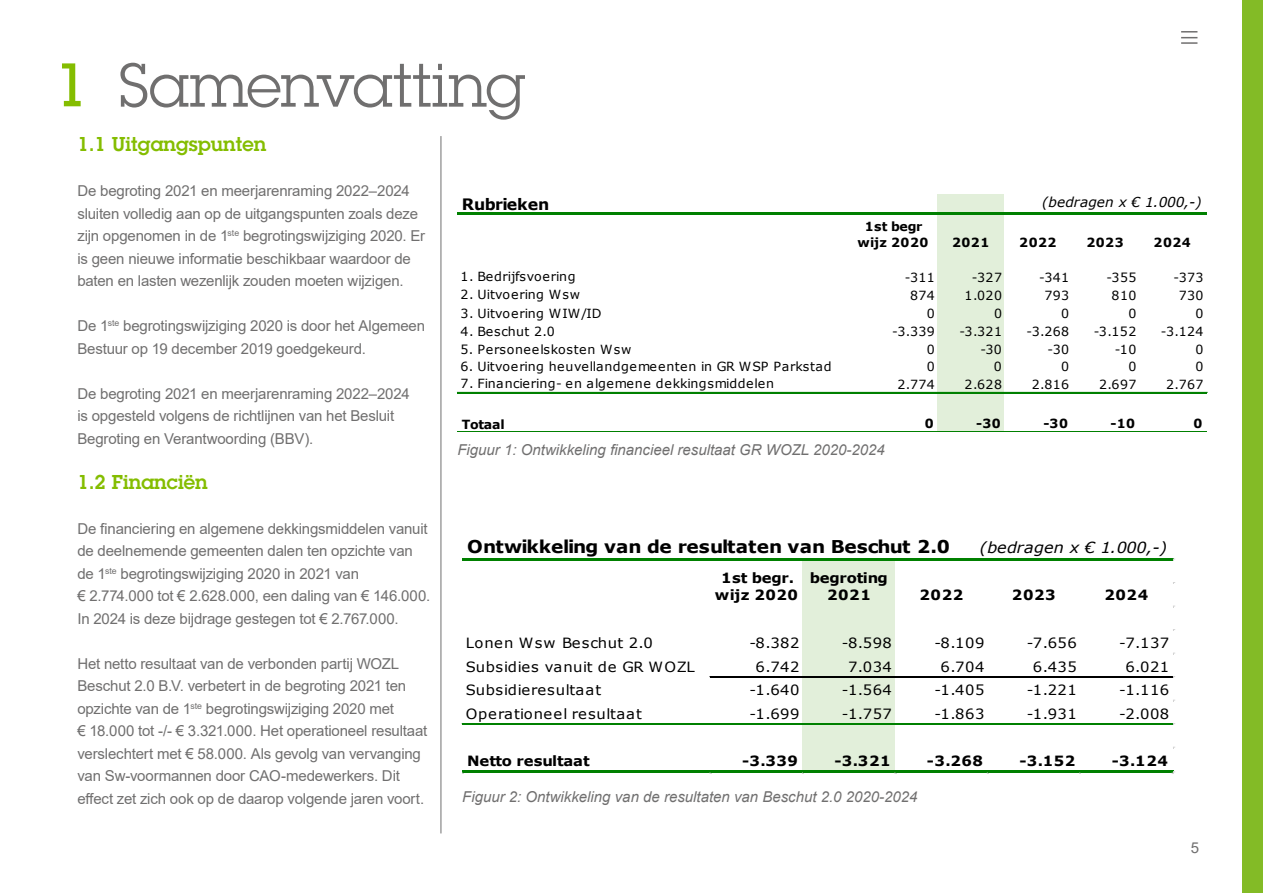
<style>
.page{position:relative;width:1263px;height:893px;background:#fff}
.page>*{position:absolute;margin:0;border:0;box-sizing:border-box;transform-origin:0 0}
.t1{font:60px "Lubalin Graph";color:#706f6f}
.t2{font:600 19.5px "Lubalin Graph";color:#84bd00}
.t3{font:700 17.7px "Verdana";letter-spacing:-.005em;color:#000;scale:1.05 1}
.t4{font:700 15.75px "Verdana";letter-spacing:-.015em;color:#000}
.t5{font:italic 15.3px "Verdana";letter-spacing:-.005em;color:#000;scale:1.05 1}
.t6{font:15px/22.5px "Arial";letter-spacing:-.01em;color:#706f6f}
.t7{font:italic 15px "Arial";color:#706f6f}
.t8{font:14.1px "Verdana";letter-spacing:.03em;color:#000;scale:1.05 1}
.t9{font:700 14.1px/17.7px "Verdana";letter-spacing:.02em;color:#000;text-align:center;scale:1.05 1}
.t10{font:700 14.1px/17.7px "Verdana";letter-spacing:-.01em;color:#000;text-align:center;scale:1.05 1}
.t11{font:italic 13.65px "Verdana";letter-spacing:-.005em;color:#000}
.t12{font:12.6px "Verdana";letter-spacing:.03em;color:#000}
.t13{font:700 12.6px "Verdana";letter-spacing:.04em;color:#000}
.t14{font:12.6px "Verdana";letter-spacing:.06em;color:#000}
.t15{font:12.6px "Verdana";letter-spacing:.005em;color:#000}
.t16{font:12.6px "Verdana";letter-spacing:-.01em;color:#000}
.t17{font:700 12.6px/15.8px "Verdana";letter-spacing:.015em;color:#000;text-align:center}
.s1{font-weight:500;color:#84bd00}
</style>
<div class="page">
<div style="left:1243px;top:0;width:20px;height:893px;background:#83bb26"></div>
<svg style="left:1181px;top:31px;width:16px;height:13px"></svg>
<div style="left:802px;top:559px;width:94px;height:48px;background:#e2efda"></div>
<div style="left:895px;top:559px;width:278px;height:48px;background:#fff"></div>
<div style="left:802px;top:606px;width:94px;height:119px;background:#e2efda"></div>
<div style="left:895px;top:606px;width:278px;height:119px;background:#fff"></div>
<div style="left:802px;top:724px;width:94px;height:24px;background:#e2efda"></div>
<div style="left:895px;top:724px;width:278px;height:24px;background:#fff"></div>
<div style="left:802px;top:747px;width:94px;height:26px;background:#e2efda"></div>
<div style="left:895px;top:747px;width:278px;height:26px;background:#fff"></div>
<hr style="left:462px;top:558px;width:711px;height:2px;background:#008000">
<hr style="left:710px;top:676px;width:463px;height:1px;background:#000">
<hr style="left:710px;top:677px;width:463px;height:1px;background:#000">
<hr style="left:462px;top:723px;width:711px;height:1px;background:#008000">
<hr style="left:462px;top:724px;width:711px;height:1px;background:#008000">
<hr style="left:462px;top:771px;width:711px;height:2px;background:#008000">
<hr style="left:441px;top:136px;width:1px;height:697px;background:#706f6f">
<div style="left:937px;top:194px;width:68px;height:238px;background:#e2efda"></div>
<div style="left:1004px;top:194px;width:203px;height:238px;background:#fff"></div>
<hr style="left:457px;top:213px;width:750px;height:2px;background:#008000">
<hr style="left:457px;top:392px;width:750px;height:1px;background:#008000">
<hr style="left:457px;top:431px;width:750px;height:1px;background:#008000">
<h1 class="t1" style="left:54px;top:48px;width:473px"><span class="s1">1</span> Samenvatting</h1>
<h2 class="t2" style="left:77px;top:131px;width:190px">1.1 Uitgangspunten</h2>
<p class="t6" style="left:77px;top:180px;width:349px">De begroting 2021 en meerjarenraming 2022–2024 sluiten volledig aan op de uitgangspunten zoals deze zijn opgenomen in de 1<sup>ste</sup> begrotingswijziging 2020. Er is geen nieuwe informatie beschikbaar waardoor de baten en lasten wezenlijk zouden moeten wijzigen.</p>
<p class="t6" style="left:77px;top:315px;width:349px">De 1<sup>ste</sup> begrotingswijziging 2020 is door het Algemeen<br>Bestuur op 19 december 2019 goedgekeurd.</p>
<p class="t6" style="left:77px;top:382px;width:334px">De begroting 2021 en meerjarenraming 2022–2024 is opgesteld volgens de richtlijnen van het Besluit<br>Begroting en Verantwoording (BBV).</p>
<h2 class="t2" style="left:77px;top:469px;width:132px">1.2 Financiën</h2>
<p class="t6" style="left:77px;top:517px;width:354px">De financiering en algemene dekkingsmiddelen vanuit de deelnemende gemeenten dalen ten opzichte van de 1<sup>ste</sup> begrotingswijziging 2020 in 2021 van<br>€ 2.774.000 tot € 2.628.000, een daling van € 146.000.<br>In 2024 is deze bijdrage gestegen tot € 2.767.000.</p>
<p class="t6" style="left:77px;top:652px;width:351px">Het netto resultaat van de verbonden partij WOZL Beschut 2.0 B.V. verbetert in de begroting 2021 ten opzichte van de 1<sup>ste</sup> begrotingswijziging 2020 met<br>€ 18.000 tot -/- € 3.321.000. Het operationeel resultaat verslechtert met € 58.000. Als gevolg van vervanging van Sw-voormannen door CAO-medewerkers. Dit effect zet zich ook op de daarop volgende jaren voort.</p>
<p class="t4" style="left:462px;top:193px;width:89px">Rubrieken</p>
<p class="t11" style="left:1042px;top:192px;width:161px">(bedragen x € 1.000,-)</p>
<p class="t17" style="left:857px;top:218px;width:72px">1st begr wijz 2020</p>
<p class="t13" style="left:952px;top:233px;width:39px">2021</p>
<p class="t13" style="left:1019px;top:233px;width:39px">2022</p>
<p class="t13" style="left:1086px;top:233px;width:39px">2023</p>
<p class="t13" style="left:1153px;top:233px;width:39px">2024</p>
<p class="t16" style="left:461px;top:268px;width:116px">1. Bedrijfsvoering</p>
<p class="t12" style="left:905px;top:269px;width:32px">-311</p>
<p class="t12" style="left:972px;top:269px;width:32px">-327</p>
<p class="t12" style="left:1039px;top:269px;width:32px">-341</p>
<p class="t12" style="left:1106px;top:269px;width:32px">-355</p>
<p class="t12" style="left:1173px;top:269px;width:32px">-373</p>
<p class="t12" style="left:461px;top:286px;width:121px">2. Uitvoering Wsw</p>
<p class="t12" style="left:910px;top:287px;width:26px">874</p>
<p class="t12" style="left:964px;top:287px;width:39px">1.020</p>
<p class="t12" style="left:1044px;top:287px;width:26px">793</p>
<p class="t12" style="left:1111px;top:287px;width:26px">810</p>
<p class="t12" style="left:1179px;top:287px;width:26px">730</p>
<p class="t15" style="left:461px;top:305px;width:142px">3. Uitvoering WIW/ID</p>
<p class="t12" style="left:927px;top:305px;width:10px">0</p>
<p class="t12" style="left:994px;top:305px;width:10px">0</p>
<p class="t12" style="left:1061px;top:305px;width:10px">0</p>
<p class="t12" style="left:1128px;top:305px;width:10px">0</p>
<p class="t12" style="left:1195px;top:305px;width:10px">0</p>
<p class="t12" style="left:461px;top:322px;width:96px">4. Beschut 2.0</p>
<p class="t12" style="left:892px;top:322px;width:44px">-3.339</p>
<p class="t12" style="left:959px;top:322px;width:44px">-3.321</p>
<p class="t12" style="left:1026px;top:322px;width:44px">-3.268</p>
<p class="t12" style="left:1094px;top:322px;width:44px">-3.152</p>
<p class="t12" style="left:1161px;top:322px;width:44px">-3.124</p>
<p class="t14" style="left:461px;top:340px;width:172px">5. Personeelskosten Wsw</p>
<p class="t12" style="left:927px;top:340px;width:10px">0</p>
<p class="t12" style="left:980px;top:340px;width:23px">-30</p>
<p class="t12" style="left:1047px;top:340px;width:23px">-30</p>
<p class="t12" style="left:1115px;top:340px;width:23px">-10</p>
<p class="t12" style="left:1195px;top:340px;width:10px">0</p>
<p class="t12" style="left:461px;top:358px;width:373px">6. Uitvoering heuvellandgemeenten in GR WSP Parkstad</p>
<p class="t12" style="left:927px;top:358px;width:10px">0</p>
<p class="t12" style="left:994px;top:358px;width:10px">0</p>
<p class="t12" style="left:1061px;top:358px;width:10px">0</p>
<p class="t12" style="left:1128px;top:358px;width:10px">0</p>
<p class="t12" style="left:1195px;top:358px;width:10px">0</p>
<p class="t12" style="left:461px;top:375px;width:315px">7. Financiering- en algemene dekkingsmiddelen</p>
<p class="t12" style="left:897px;top:376px;width:39px">2.774</p>
<p class="t12" style="left:964px;top:376px;width:39px">2.628</p>
<p class="t12" style="left:1032px;top:376px;width:39px">2.816</p>
<p class="t12" style="left:1099px;top:376px;width:39px">2.697</p>
<p class="t12" style="left:1166px;top:376px;width:39px">2.767</p>
<p class="t13" style="left:462px;top:416px;width:45px">Totaal</p>
<p class="t13" style="left:925px;top:415px;width:10px">0</p>
<p class="t13" style="left:976px;top:415px;width:26px">-30</p>
<p class="t13" style="left:1043px;top:415px;width:26px">-30</p>
<p class="t13" style="left:1110px;top:415px;width:26px">-10</p>
<p class="t13" style="left:1193px;top:415px;width:10px">0</p>
<p class="t7" style="left:457px;top:440px;width:429px">Figuur 1: Ontwikkeling financieel resultaat GR WOZL 2020-2024</p>
<p class="t3" style="left:467px;top:534px;width:461px">Ontwikkeling van de resultaten van Beschut 2.0</p>
<p class="t5" style="left:980px;top:537px;width:180px">(bedragen x € 1.000,-)</p>
<p class="t9" style="left:715px;top:568px;width:81px">1st begr. wijz 2020</p>
<p class="t10" style="left:810px;top:568px;width:76px">begroting<br>2021</p>
<p class="t9" style="left:919px;top:586px;width:43px">2022</p>
<p class="t9" style="left:1012px;top:586px;width:43px">2023</p>
<p class="t9" style="left:1104px;top:586px;width:43px">2024</p>
<p class="t8" style="left:466px;top:634px;width:179px">Lonen Wsw Beschut 2.0</p>
<p class="t8" style="left:749px;top:634px;width:49px">-8.382</p>
<p class="t8" style="left:842px;top:634px;width:49px">-8.598</p>
<p class="t8" style="left:934px;top:634px;width:49px">-8.109</p>
<p class="t8" style="left:1027px;top:634px;width:49px">-7.656</p>
<p class="t8" style="left:1119px;top:634px;width:49px">-7.137</p>
<p class="t8" style="left:466px;top:657px;width:219px">Subsidies vanuit de GR WOZL</p>
<p class="t8" style="left:756px;top:657px;width:43px">6.742</p>
<p class="t8" style="left:848px;top:657px;width:43px">7.034</p>
<p class="t8" style="left:940px;top:657px;width:43px">6.704</p>
<p class="t8" style="left:1033px;top:657px;width:43px">6.435</p>
<p class="t8" style="left:1125px;top:657px;width:43px">6.021</p>
<p class="t8" style="left:466px;top:681px;width:130px">Subsidieresultaat</p>
<p class="t8" style="left:749px;top:681px;width:49px">-1.640</p>
<p class="t8" style="left:842px;top:681px;width:49px">-1.564</p>
<p class="t8" style="left:934px;top:681px;width:49px">-1.405</p>
<p class="t8" style="left:1027px;top:681px;width:49px">-1.221</p>
<p class="t8" style="left:1119px;top:681px;width:49px">-1.116</p>
<p class="t8" style="left:466px;top:704px;width:169px">Operationeel resultaat</p>
<p class="t8" style="left:749px;top:704px;width:49px">-1.699</p>
<p class="t8" style="left:842px;top:704px;width:49px">-1.757</p>
<p class="t8" style="left:934px;top:704px;width:49px">-1.863</p>
<p class="t8" style="left:1027px;top:704px;width:49px">-1.931</p>
<p class="t8" style="left:1119px;top:704px;width:49px">-2.008</p>
<p class="t9" style="left:742px;top:752px;width:55px">-3.339</p>
<p class="t9" style="left:834px;top:752px;width:55px">-3.321</p>
<p class="t9" style="left:927px;top:752px;width:55px">-3.268</p>
<p class="t9" style="left:1019px;top:752px;width:55px">-3.152</p>
<p class="t9" style="left:1112px;top:752px;width:55px">-3.124</p>
<p class="t10" style="left:467px;top:752px;width:118px">Netto resultaat</p>
<p class="t7" style="left:462px;top:787px;width:457px">Figuur 2: Ontwikkeling van de resultaten van Beschut 2.0 2020-2024</p>
<p class="t6" style="left:1191px;top:837px;width:10px">5</p>
</div>
